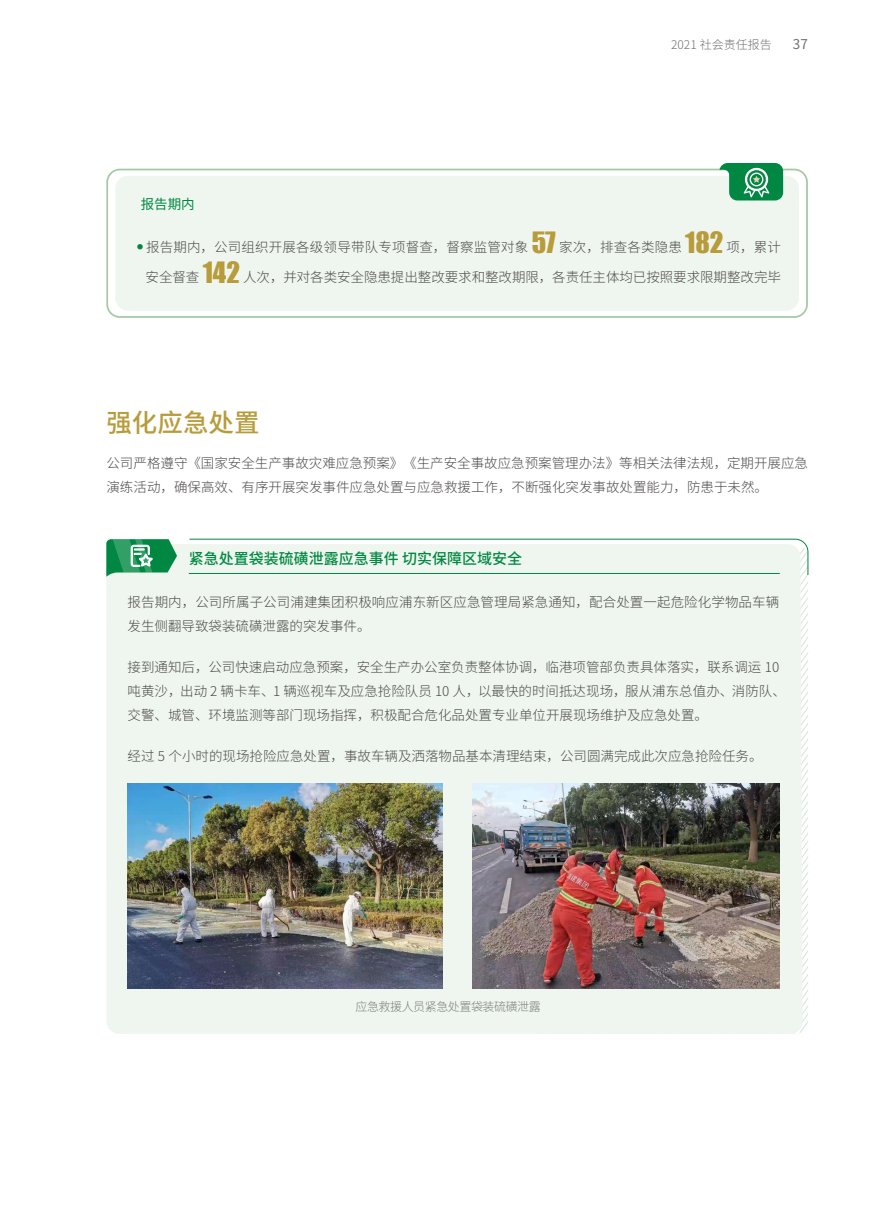
<style>
.page{position:relative;width:893px;height:1212px;background:#fff}
.page>*{position:absolute;margin:0;border:0;box-sizing:border-box;transform-origin:0 0}
.t1{font:500 25.5px "Source Han Sans CN";color:#b89c3b}
.t2{font:500 15px "Source Han Sans CN";color:#008842}
.t3{font:300 13.5px/24px "Source Han Sans CN";color:#4c4948}
.t4{font:13.5px "Source Han Sans CN";color:#008842}
.t5{font:13.5px "Source Han Sans CN";color:#727171}
.t6{font:300 12px "Source Han Sans CN";letter-spacing:-.035em;color:#7d7d7d}
.t7{font:300 12px "Source Han Sans CN";color:#727171}
.s1{font-family:"Impact";font-weight:400;font-size:27px;color:#b89c3b}
</style>
<div class="page">
<div style="left:115px;top:176px;width:684px;height:135px;background:#eff6ef;border-radius:13px"></div>
<div style="left:106px;top:169px;width:702px;height:149px;border:2px solid #a6caa8;border-radius:13px"></div>
<svg style="left:719px;top:163px;width:64px;height:37px"></svg>
<div style="left:106px;top:544px;width:697px;height:490px;background:#eff6ef"></div>
<svg style="left:106px;top:539px;width:71px;height:38px"></svg>
<svg style="left:189px;top:538px;width:620px;height:38px"></svg>
<img style="left:128px;top:784px;width:314px;height:204px">
<img style="left:472px;top:784px;width:307px;height:204px">
<p class="t4" style="left:141px;top:196px;width:55px">报告期内</p>
<p class="t7" style="left:671px;top:38px;width:102px">2021 社会责任报告</p>
<p class="t5" style="left:793px;top:37px;width:16px">37</p>
<p class="t3" style="left:137px;top:235px;width:645px"><sup>●</sup> 报告期内，公司组织开展各级领导带队专项督查，督察监管对象 <span class="s1">57</span> 家次，排查各类隐患 <span class="s1">182</span> 项，累计</p>
<p class="t3" style="left:146px;top:265px;width:637px">安全督查 <span class="s1">142</span> 人次，并对各类安全隐患提出整改要求和整改期限，各责任主体均已按照要求限期整改完毕</p>
<h1 class="t1" style="left:106px;top:408px;width:154px">强化应急处置</h1>
<p class="t3" style="left:106px;top:451px;width:703px">公司严格遵守《国家安全生产事故灾难应急预案》《生产安全事故应急预案管理办法》等相关法律法规，定期开展应急演练活动，确保高效、有序开展突发事件应急处置与应急救援工作，不断强化突发事故处置能力，防患于未然。</p>
<p class="t2" style="left:189px;top:550px;width:335px">紧急处置袋装硫磺泄露应急事件 切实保障区域安全</p>
<p class="t3" style="left:128px;top:590px;width:653px">报告期内，公司所属子公司浦建集团积极响应浦东新区应急管理局紧急通知，配合处置一起危险化学物品车辆发生侧翻导致袋装硫磺泄露的突发事件。</p>
<p class="t3" style="left:128px;top:655px;width:660px">接到通知后，公司快速启动应急预案，安全生产办公室负责整体协调，临港项管部负责具体落实，联系调运 10吨黄沙，出动 2 辆卡车、1 辆巡视车及应急抢险队员 10 人，以最快的时间抵达现场，服从浦东总值办、消防队、交警、城管、环境监测等部门现场指挥，积极配合危化品处置专业单位开展现场维护及应急处置。</p>
<p class="t3" style="left:128px;top:744px;width:636px">经过 5 个小时的现场抢险应急处置，事故车辆及洒落物品基本清理结束，公司圆满完成此次应急抢险任务。</p>
<p class="t6" style="left:355px;top:1000px;width:187px">应急救援人员紧急处置袋装硫磺泄露</p>
</div>
